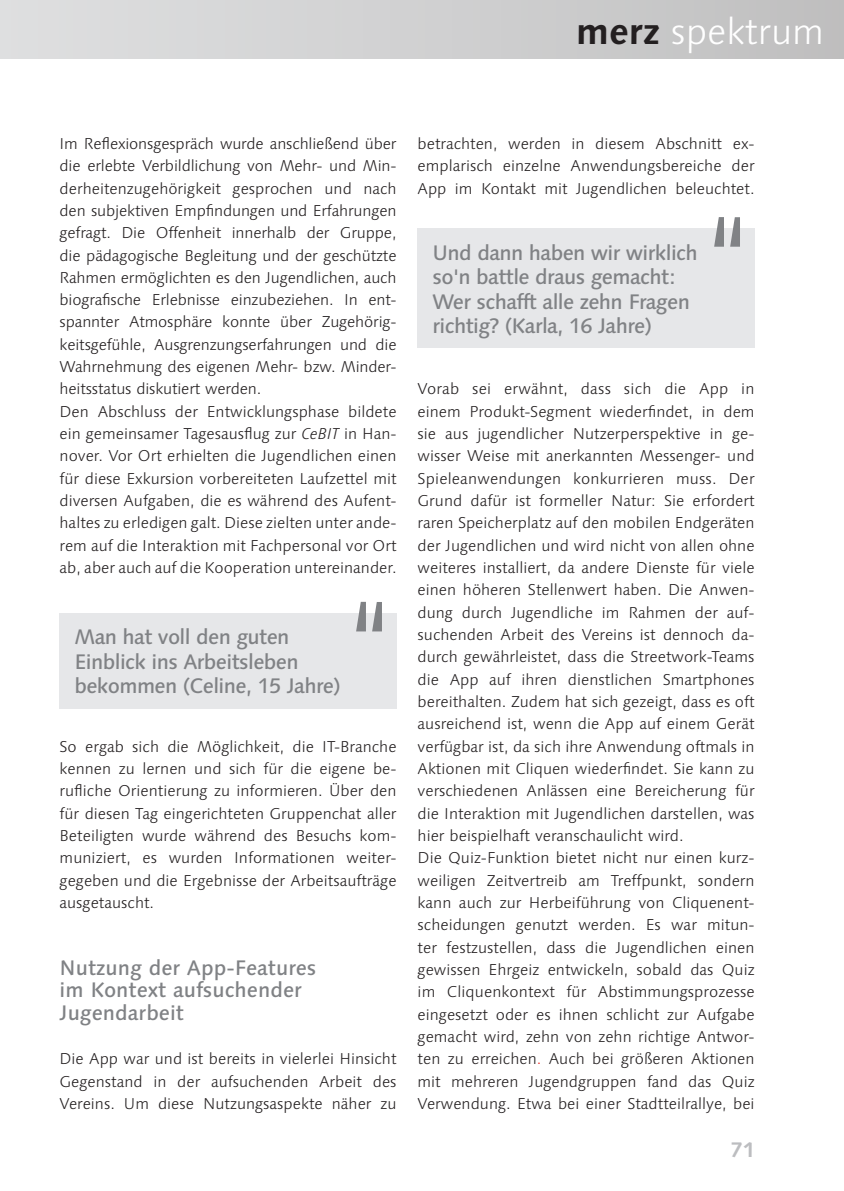
<style>
.page{position:relative;width:844px;height:1191px;background:#fff}
.page>*{position:absolute;margin:0;border:0;box-sizing:border-box;transform-origin:0 0}
.t1{font:300 126px "Linotype Syntax";color:#808285}
.t2{font:300 36.75px "Linotype Syntax";color:#fff}
.t3{font:500 21px/24.5px "Linotype Syntax";letter-spacing:-.03em;color:#808285}
.t4{font:500 21px/22.4px "Linotype Syntax";color:#808285}
.t5{font:700 21px "Linotype Syntax";color:#bcbdc0}
.t6{font:300 15.75px/22.4px "Linotype Syntax";color:#231f20;text-align:justify}
.s1{font-weight:700;color:#231f20}
.s2{font-style:italic}
.s3{color:#ee2f2a}
</style>
<div class="page">
<div style="left:0;top:0;width:843px;height:59px;background:linear-gradient(to right,#dfe0e1,#c0c0c0)"></div>
<div style="left:417px;top:228px;width:337px;height:120px;background:#e6e7e9"></div>
<div style="left:60px;top:613px;width:336px;height:95px;background:#e6e7e9"></div>
<h2 class="t2" style="left:576px;top:10px;width:249px"><span class="s1">merz</span> spektrum</h2>
<p class="t6" style="left:60px;top:132px;width:338px;text-align:left">Im Reflexionsgespräch wurde anschließend über die erlebte Verbildlichung von Mehr- und Min&shy;derheitenzugehörigkeit gesprochen und nach den subjektiven Empfindungen und Erfahrungen gefragt. Die Offenheit innerhalb der Gruppe, die pädagogische Begleitung und der geschützte Rahmen ermöglichten es den Jugendlichen, auch biografische Erlebnisse einzubeziehen. In ent&shy;spannter Atmosphäre konnte über Zugehörig&shy;keitsgefühle, Ausgrenzungserfahrungen und die Wahrnehmung des eigenen Mehr- bzw. Minder&shy;heitsstatus diskutiert werden.<br>Den Abschluss der Entwicklungsphase bildete ein gemeinsamer Tagesausflug zur <span class="s2">CeBIT</span> in Han&shy;nover. Vor Ort erhielten die Jugendlichen einen für diese Exkursion vorbereiteten Laufzettel mit diversen Aufgaben, die es während des Aufent&shy;haltes zu erledigen galt. Diese zielten unter ande&shy;rem auf die Interaktion mit Fachpersonal vor Ort ab, aber auch auf die Kooperation untereinander.</p>
<h3 class="t3" style="left:74px;top:625px;width:268px">Man hat voll den guten<br>Einblick ins Arbeitsleben bekommen (Celine, 15 Jahre)</h3>
<h1 class="t1" style="left:344px;top:571px;width:54px">“</h1>
<p class="t6" style="left:60px;top:735px;width:338px">So ergab sich die Möglichkeit, die IT-Branche kennen zu lernen und sich für die eigene be&shy;rufliche Orientierung zu informieren. Über den für diesen Tag eingerichteten Gruppenchat aller Beteiligten wurde während des Besuchs kom&shy;muniziert, es wurden Informationen weiter&shy;gegeben und die Ergebnisse der Arbeitsaufträge ausgetauscht.</p>
<h3 class="t4" style="left:60px;top:956px;width:258px">Nutzung der App-Features im Kontext aufsuchender<br>Jugendarbeit</h3>
<p class="t6" style="left:60px;top:1048px;width:338px">Die App war und ist bereits in vielerlei Hinsicht Gegenstand in der aufsuchenden Arbeit des Vereins. Um diese Nutzungsaspekte näher zu</p>
<p class="t6" style="left:417px;top:132px;width:338px">betrachten, werden in diesem Abschnitt ex&shy;emplarisch einzelne Anwendungsbereiche der App im Kontakt mit Jugendlichen beleuchtet.</p>
<h3 class="t3" style="left:432px;top:240px;width:267px">Und dann haben wir wirklich so'n battle draus gemacht:<br>Wer schafft alle zehn Fragen richtig? (Karla, 16 Jahre)</h3>
<h1 class="t1" style="left:701px;top:187px;width:54px">“</h1>
<p class="t6" style="left:417px;top:378px;width:338px;text-align:left">Vorab sei erwähnt, dass sich die App in einem Produkt-Segment wiederfindet, in dem sie aus jugendlicher Nutzerperspektive in ge&shy;wisser Weise mit anerkannten Messenger- und Spieleanwendungen konkurrieren muss. Der Grund dafür ist formeller Natur: Sie erfordert raren Speicherplatz auf den mobilen Endgeräten der Jugendlichen und wird nicht von allen ohne weiteres installiert, da andere Dienste für viele einen höheren Stellenwert haben. Die Anwen&shy;dung durch Jugendliche im Rahmen der auf&shy;suchenden Arbeit des Vereins ist dennoch da&shy;durch gewährleistet, dass die Streetwork-Teams die App auf ihren dienstlichen Smartphones bereithalten. Zudem hat sich gezeigt, dass es oft ausreichend ist, wenn die App auf einem Gerät verfügbar ist, da sich ihre Anwendung oftmals in Aktionen mit Cliquen wiederfindet. Sie kann zu verschiedenen Anlässen eine Bereicherung für die Interaktion mit Jugendlichen darstellen, was hier beispielhaft veranschaulicht wird.<br>Die Quiz-Funktion bietet nicht nur einen kurz&shy;weiligen Zeitvertreib am Treffpunkt, sondern kann auch zur Herbeiführung von Cliquenent&shy;scheidungen genutzt werden. Es war mitun&shy;ter festzustellen, dass die Jugendlichen einen gewissen Ehrgeiz entwickeln, sobald das Quiz im Cliquenkontext für Abstimmungsprozesse eingesetzt oder es ihnen schlicht zur Aufgabe gemacht wird, zehn von zehn richtige Antwor&shy;ten zu erreichen<span class="s3">.</span> Auch bei größeren Aktionen mit mehreren Jugendgruppen fand das Quiz Verwendung. Etwa bei einer Stadtteilrallye, bei</p>
<h3 class="t5" style="left:730px;top:1136px;width:26px">71</h3>
</div>
